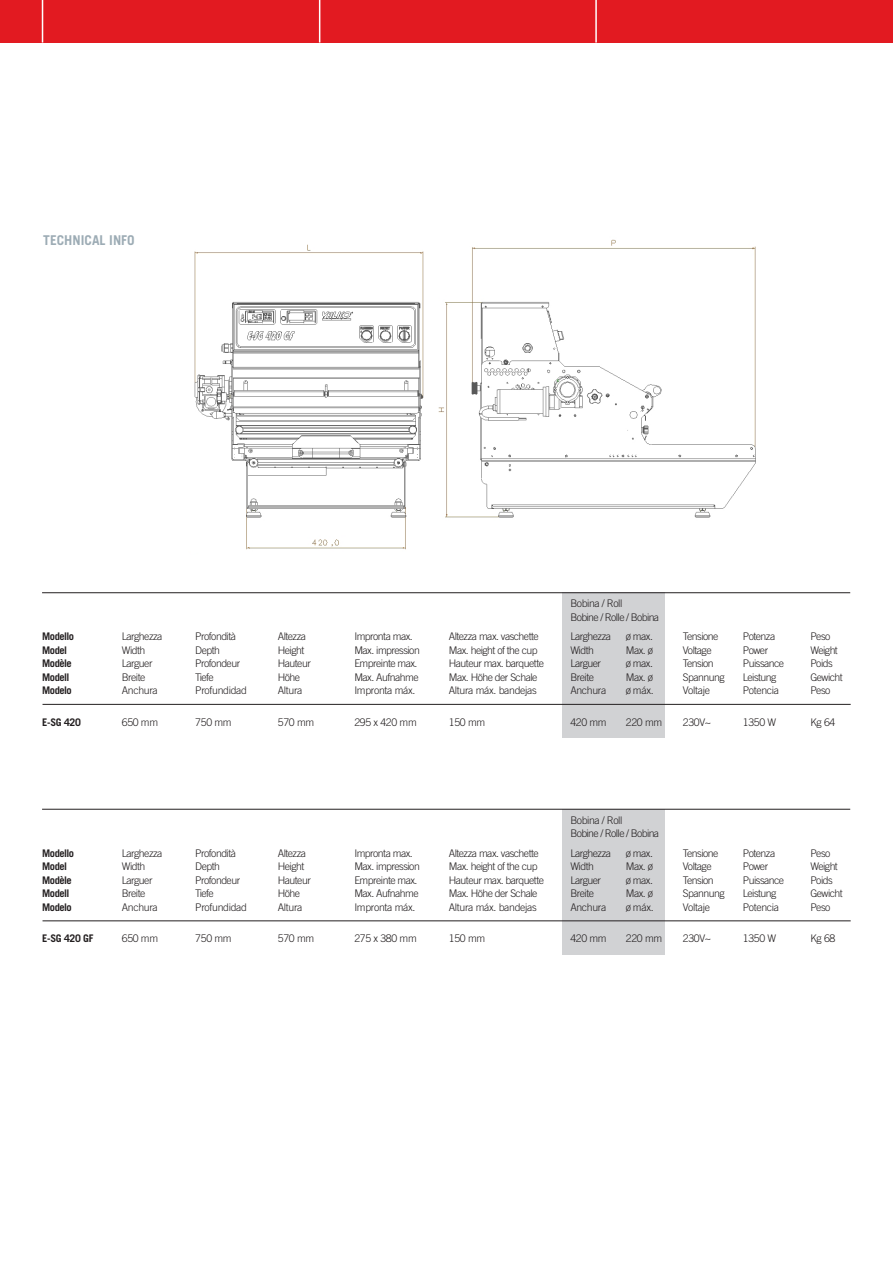
<style>
.page{position:relative;width:893px;height:1263px;background:#fff}
.page>*{position:absolute;margin:0;border:0;box-sizing:border-box;transform-origin:0 0}
.t1{font:700 13.5px "Trade Gothic";color:#9dacb5}
.t2{font:300 10.5px/13.5px "Trade Gothic";letter-spacing:-.05em;color:#231f20}
.t3{font:300 10.5px "Trade Gothic";letter-spacing:-.03em;color:#231f20}
.t4{font:700 10.5px "Trade Gothic";letter-spacing:-.05em;color:#231f20}
</style>
<div class="page">
<div style="left:0;top:0;width:893px;height:43px;background:#e21a21"></div>
<hr style="left:42px;top:0;width:1px;height:43px;background:#fff">
<hr style="left:319px;top:0;width:1px;height:43px;background:#fff">
<hr style="left:595px;top:0;width:2px;height:43px;background:#fff">
<div style="left:562px;top:809px;width:103px;height:145px;background:#d1d2d4"></div>
<hr style="left:42px;top:809px;width:808px;height:1px;background:#231f20">
<hr style="left:43px;top:920px;width:808px;height:1px;background:#231f20">
<img style="left:194px;top:239px;width:562px;height:311px">
<div style="left:562px;top:592px;width:103px;height:146px;background:#d1d2d4"></div>
<hr style="left:42px;top:592px;width:808px;height:1px;background:#231f20">
<hr style="left:43px;top:704px;width:808px;height:1px;background:#231f20">
<p class="t1" style="left:43px;top:232px;width:93px">TECHNICAL INFO</p>
<p class="t2" style="left:570px;top:596px;width:90px">Bobina / Roll<br>Bobine / Rolle / Bobina</p>
<p class="t4" style="left:42px;top:630px;width:33px">Modello</p>
<p class="t2" style="left:122px;top:629px;width:42px">Larghezza</p>
<p class="t2" style="left:195px;top:629px;width:42px">Profondità</p>
<p class="t2" style="left:278px;top:629px;width:30px">Altezza</p>
<p class="t2" style="left:354px;top:629px;width:60px">Impronta max.</p>
<p class="t2" style="left:449px;top:629px;width:91px">Altezza max. vaschette</p>
<p class="t2" style="left:570px;top:629px;width:42px">Larghezza</p>
<p class="t2" style="left:626px;top:629px;width:29px">ø max.</p>
<p class="t2" style="left:683px;top:629px;width:37px">Tensione</p>
<p class="t2" style="left:743px;top:629px;width:34px">Potenza</p>
<p class="t2" style="left:810px;top:629px;width:22px">Peso</p>
<p class="t4" style="left:42px;top:643px;width:26px">Model</p>
<p class="t2" style="left:122px;top:643px;width:25px">Width</p>
<p class="t2" style="left:195px;top:643px;width:26px">Depth</p>
<p class="t2" style="left:278px;top:643px;width:28px">Height</p>
<p class="t2" style="left:354px;top:643px;width:67px">Max. impression</p>
<p class="t2" style="left:449px;top:643px;width:90px">Max. height of the cup</p>
<p class="t2" style="left:570px;top:643px;width:25px">Width</p>
<p class="t2" style="left:626px;top:643px;width:29px">Max. ø</p>
<p class="t2" style="left:683px;top:643px;width:30px">Voltage</p>
<p class="t2" style="left:743px;top:643px;width:27px">Power</p>
<p class="t2" style="left:810px;top:643px;width:29px">Weight</p>
<p class="t4" style="left:42px;top:657px;width:31px">Modèle</p>
<p class="t2" style="left:122px;top:656px;width:32px">Larguer</p>
<p class="t2" style="left:195px;top:656px;width:46px">Profondeur</p>
<p class="t2" style="left:278px;top:656px;width:35px">Hauteur</p>
<p class="t2" style="left:354px;top:656px;width:65px">Empreinte max.</p>
<p class="t2" style="left:449px;top:656px;width:97px">Hauteur max. barquette</p>
<p class="t2" style="left:570px;top:656px;width:32px">Larguer</p>
<p class="t2" style="left:626px;top:656px;width:29px">ø max.</p>
<p class="t2" style="left:683px;top:656px;width:32px">Tension</p>
<p class="t2" style="left:743px;top:656px;width:43px">Puissance</p>
<p class="t2" style="left:810px;top:656px;width:24px">Poids</p>
<p class="t4" style="left:42px;top:670px;width:29px">Modell</p>
<p class="t2" style="left:122px;top:670px;width:25px">Breite</p>
<p class="t2" style="left:195px;top:670px;width:20px">Tiefe</p>
<p class="t2" style="left:278px;top:670px;width:24px">Höhe</p>
<p class="t2" style="left:354px;top:670px;width:66px">Max. Aufnahme</p>
<p class="t2" style="left:449px;top:670px;width:90px">Max. Höhe der Schale</p>
<p class="t2" style="left:570px;top:670px;width:25px">Breite</p>
<p class="t2" style="left:626px;top:670px;width:29px">Max. ø</p>
<p class="t2" style="left:683px;top:670px;width:43px">Spannung</p>
<p class="t2" style="left:743px;top:670px;width:35px">Leistung</p>
<p class="t2" style="left:810px;top:670px;width:34px">Gewicht</p>
<p class="t4" style="left:42px;top:684px;width:31px">Modelo</p>
<p class="t3" style="left:122px;top:684px;width:38px">Anchura</p>
<p class="t3" style="left:195px;top:684px;width:53px">Profundidad</p>
<p class="t2" style="left:278px;top:683px;width:26px">Altura</p>
<p class="t3" style="left:354px;top:684px;width:62px">Impronta máx.</p>
<p class="t3" style="left:449px;top:684px;width:89px">Altura máx. bandejas</p>
<p class="t3" style="left:570px;top:684px;width:38px">Anchura</p>
<p class="t2" style="left:626px;top:683px;width:29px">ø máx.</p>
<p class="t3" style="left:683px;top:684px;width:29px">Voltaje</p>
<p class="t3" style="left:743px;top:684px;width:38px">Potencia</p>
<p class="t2" style="left:810px;top:683px;width:22px">Peso</p>
<p class="t4" style="left:42px;top:715px;width:40px">E-SG 420</p>
<p class="t2" style="left:122px;top:715px;width:38px">650 mm</p>
<p class="t2" style="left:195px;top:715px;width:38px">750 mm</p>
<p class="t2" style="left:278px;top:715px;width:38px">570 mm</p>
<p class="t2" style="left:354px;top:715px;width:64px">295 x 420 mm</p>
<p class="t2" style="left:449px;top:715px;width:38px">150 mm</p>
<p class="t2" style="left:570px;top:715px;width:38px">420 mm</p>
<p class="t2" style="left:626px;top:715px;width:38px">220 mm</p>
<p class="t2" style="left:683px;top:715px;width:30px">230V~</p>
<p class="t2" style="left:743px;top:715px;width:35px">1350 W</p>
<p class="t2" style="left:810px;top:715px;width:27px">Kg 64</p>
<p class="t2" style="left:570px;top:813px;width:90px">Bobina / Roll<br>Bobine / Rolle / Bobina</p>
<p class="t4" style="left:42px;top:846px;width:33px">Modello</p>
<p class="t2" style="left:122px;top:846px;width:42px">Larghezza</p>
<p class="t2" style="left:195px;top:846px;width:42px">Profondità</p>
<p class="t2" style="left:278px;top:846px;width:30px">Altezza</p>
<p class="t2" style="left:354px;top:846px;width:60px">Impronta max.</p>
<p class="t2" style="left:449px;top:846px;width:91px">Altezza max. vaschette</p>
<p class="t2" style="left:570px;top:846px;width:42px">Larghezza</p>
<p class="t2" style="left:626px;top:846px;width:29px">ø max.</p>
<p class="t2" style="left:683px;top:846px;width:37px">Tensione</p>
<p class="t2" style="left:743px;top:846px;width:34px">Potenza</p>
<p class="t2" style="left:810px;top:846px;width:22px">Peso</p>
<p class="t4" style="left:42px;top:860px;width:26px">Model</p>
<p class="t2" style="left:122px;top:859px;width:25px">Width</p>
<p class="t2" style="left:195px;top:859px;width:26px">Depth</p>
<p class="t2" style="left:278px;top:859px;width:28px">Height</p>
<p class="t2" style="left:354px;top:859px;width:67px">Max. impression</p>
<p class="t2" style="left:449px;top:859px;width:90px">Max. height of the cup</p>
<p class="t2" style="left:570px;top:859px;width:25px">Width</p>
<p class="t2" style="left:626px;top:859px;width:29px">Max. ø</p>
<p class="t2" style="left:683px;top:859px;width:30px">Voltage</p>
<p class="t2" style="left:743px;top:859px;width:27px">Power</p>
<p class="t2" style="left:810px;top:859px;width:29px">Weight</p>
<p class="t4" style="left:42px;top:873px;width:31px">Modèle</p>
<p class="t2" style="left:122px;top:873px;width:32px">Larguer</p>
<p class="t2" style="left:195px;top:873px;width:46px">Profondeur</p>
<p class="t2" style="left:278px;top:873px;width:35px">Hauteur</p>
<p class="t2" style="left:354px;top:873px;width:65px">Empreinte max.</p>
<p class="t2" style="left:449px;top:873px;width:97px">Hauteur max. barquette</p>
<p class="t2" style="left:570px;top:873px;width:32px">Larguer</p>
<p class="t2" style="left:626px;top:873px;width:29px">ø max.</p>
<p class="t2" style="left:683px;top:873px;width:32px">Tension</p>
<p class="t2" style="left:743px;top:873px;width:43px">Puissance</p>
<p class="t2" style="left:810px;top:873px;width:24px">Poids</p>
<p class="t4" style="left:42px;top:887px;width:29px">Modell</p>
<p class="t2" style="left:122px;top:886px;width:25px">Breite</p>
<p class="t2" style="left:195px;top:886px;width:20px">Tiefe</p>
<p class="t2" style="left:278px;top:886px;width:24px">Höhe</p>
<p class="t2" style="left:354px;top:886px;width:66px">Max. Aufnahme</p>
<p class="t2" style="left:449px;top:886px;width:90px">Max. Höhe der Schale</p>
<p class="t2" style="left:570px;top:886px;width:25px">Breite</p>
<p class="t2" style="left:626px;top:886px;width:29px">Max. ø</p>
<p class="t2" style="left:683px;top:886px;width:43px">Spannung</p>
<p class="t2" style="left:743px;top:886px;width:35px">Leistung</p>
<p class="t2" style="left:810px;top:886px;width:34px">Gewicht</p>
<p class="t4" style="left:42px;top:900px;width:31px">Modelo</p>
<p class="t3" style="left:122px;top:900px;width:38px">Anchura</p>
<p class="t3" style="left:195px;top:900px;width:53px">Profundidad</p>
<p class="t2" style="left:278px;top:900px;width:26px">Altura</p>
<p class="t3" style="left:354px;top:900px;width:62px">Impronta máx.</p>
<p class="t3" style="left:449px;top:900px;width:89px">Altura máx. bandejas</p>
<p class="t3" style="left:570px;top:900px;width:38px">Anchura</p>
<p class="t2" style="left:626px;top:900px;width:29px">ø máx.</p>
<p class="t3" style="left:683px;top:900px;width:29px">Voltaje</p>
<p class="t3" style="left:743px;top:900px;width:38px">Potencia</p>
<p class="t2" style="left:810px;top:900px;width:22px">Peso</p>
<p class="t4" style="left:42px;top:932px;width:53px">E-SG 420 GF</p>
<p class="t2" style="left:122px;top:931px;width:38px">650 mm</p>
<p class="t2" style="left:195px;top:931px;width:38px">750 mm</p>
<p class="t2" style="left:278px;top:931px;width:38px">570 mm</p>
<p class="t2" style="left:354px;top:931px;width:64px">275 x 380 mm</p>
<p class="t2" style="left:449px;top:931px;width:38px">150 mm</p>
<p class="t2" style="left:570px;top:931px;width:38px">420 mm</p>
<p class="t2" style="left:626px;top:931px;width:38px">220 mm</p>
<p class="t2" style="left:683px;top:931px;width:30px">230V~</p>
<p class="t2" style="left:743px;top:931px;width:35px">1350 W</p>
<p class="t2" style="left:810px;top:931px;width:27px">Kg 68</p>
</div>
